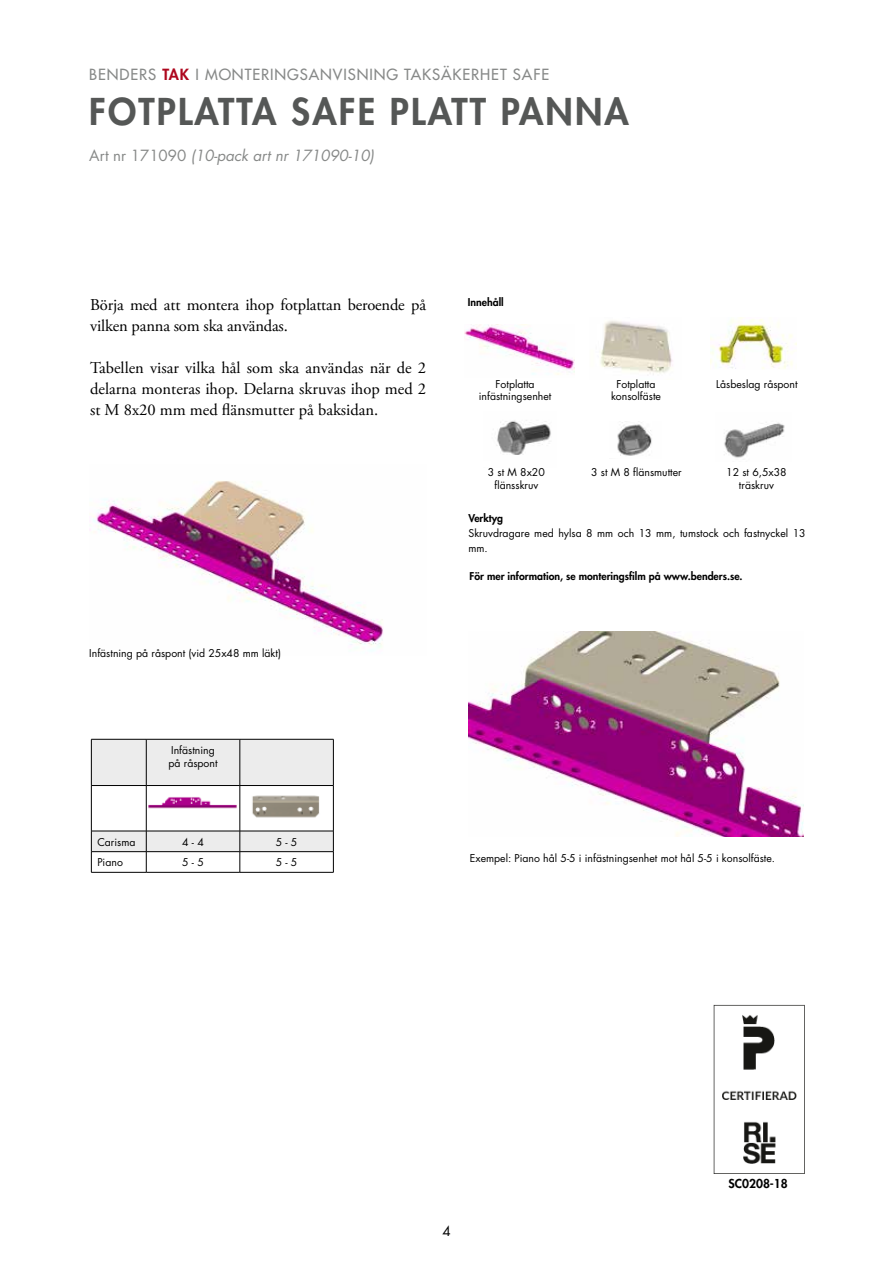
<style>
.page{position:relative;width:893px;height:1263px;background:#fff}
.page>*{position:absolute;margin:0;border:0;box-sizing:border-box;transform-origin:0 0}
.t1{font:800 36px "Futura Std";letter-spacing:.06em;color:#555756}
.t2{font:16.5px/21px "Adobe Garamond Pro";letter-spacing:-.01em;color:#000}
.t3{font:500 15px "Futura Std";letter-spacing:.06em;color:#878988}
.t4{font:italic 15px "Futura Std";color:#878988}
.t5{font:13.5px "Futura Std";color:#000}
.t6{font:800 12px "Futura Std";color:#000}
.t7{font:10.5px/12.6px "Futura Std";color:#000;text-align:center}
.t8{font:800 10.5px "Futura Std";color:#000}
.s1{font-weight:800;color:#ae071e}
.s2{font-style:normal}
</style>
<div class="page">
<img style="left:89px;top:481px;width:294px;height:170px">
<svg style="left:91px;top:739px;width:243px;height:133px"></svg>
<hr style="left:91px;top:872px;width:55px;height:1px;background:#000">
<hr style="left:146px;top:872px;width:94px;height:1px;background:#000">
<hr style="left:240px;top:872px;width:93px;height:1px;background:#000">
<img style="left:148px;top:792px;width:89px;height:27px">
<img style="left:244px;top:792px;width:85px;height:29px">
<img style="left:724px;top:422px;width:61px;height:36px">
<img style="left:496px;top:420px;width:55px;height:35px">
<img style="left:600px;top:320px;width:73px;height:55px">
<img style="left:710px;top:317px;width:86px;height:52px">
<img style="left:617px;top:422px;width:35px;height:34px">
<img style="left:464px;top:325px;width:111px;height:50px">
<img style="left:469px;top:631px;width:334px;height:205px">
<hr style="left:608px;top:454px;width:11px;height:4px;background:#fff">
<img style="left:713px;top:1005px;width:92px;height:169px">
<h3 class="t3" style="left:89px;top:65px;width:461px">BENDERS <span class="s1">TAK</span> I MONTERINGSANVISNING TAKSÄKERHET SAFE</h3>
<h1 class="t1" style="left:89px;top:89px;width:541px">FOTPLATTA SAFE PLATT PANNA</h1>
<h3 class="t4" style="left:89px;top:146px;width:286px"><span class="s2">Art nr 171090</span> (10-pack art nr 171090-10)</h3>
<h2 class="t2" style="left:90px;top:294px;width:337px">Börja med att montera ihop fotplattan beroende på vilken panna som ska användas.</h2>
<h2 class="t2" style="left:90px;top:357px;width:337px;text-align:justify">Tabellen visar vilka hål som ska användas när de 2 delarna monteras ihop. Delarna skruvas ihop med 2 st M 8x20 mm med flänsmutter på baksidan.</h2>
<p class="t7" style="left:89px;top:647px;width:193px">Infästning på råspont (vid 25x48 mm läkt)</p>
<p class="t7" style="left:168px;top:744px;width:51px;text-align:left">Infästning på råspont</p>
<p class="t7" style="left:97px;top:836px;width:40px">Carisma</p>
<p class="t7" style="left:182px;top:836px;width:23px">4 - 4</p>
<p class="t7" style="left:276px;top:836px;width:23px">5 - 5</p>
<p class="t7" style="left:97px;top:856px;width:27px">Piano</p>
<p class="t7" style="left:182px;top:856px;width:23px">5 - 5</p>
<p class="t7" style="left:276px;top:856px;width:23px">5 - 5</p>
<p class="t8" style="left:468px;top:296px;width:37px">Innehåll</p>
<p class="t7" style="left:479px;top:378px;width:74px">Fotplatta infästningsenhet</p>
<p class="t7" style="left:611px;top:378px;width:51px">Fotplatta konsolfäste</p>
<p class="t7" style="left:716px;top:378px;width:83px">Låsbeslag råspont</p>
<p class="t7" style="left:488px;top:466px;width:58px">3 st M 8x20 flänsskruv</p>
<p class="t7" style="left:591px;top:466px;width:92px">3 st M 8 flänsmutter</p>
<p class="t7" style="left:726px;top:466px;width:62px">12 st 6,5x38 träskruv</p>
<p class="t8" style="left:468px;top:511px;width:36px">Verktyg</p>
<p class="t7" style="left:468px;top:525px;width:339px;line-height:15px;text-align:left">Skruvdragare med hylsa 8 mm och 13 mm, tumstock och fastnyckel 13 mm.</p>
<p class="t8" style="left:469px;top:569px;width:275px">För mer information, se monteringsfilm på www.benders.se.</p>
<p class="t7" style="left:470px;top:852px;width:307px">Exempel: Piano hål 5-5 i infästningsenhet mot hål 5-5 i konsolfäste.</p>
<p class="t5" style="left:442px;top:1222px;width:10px">4</p>
<p class="t6" style="left:729px;top:1176px;width:61px">SC0208-18</p>
</div>
